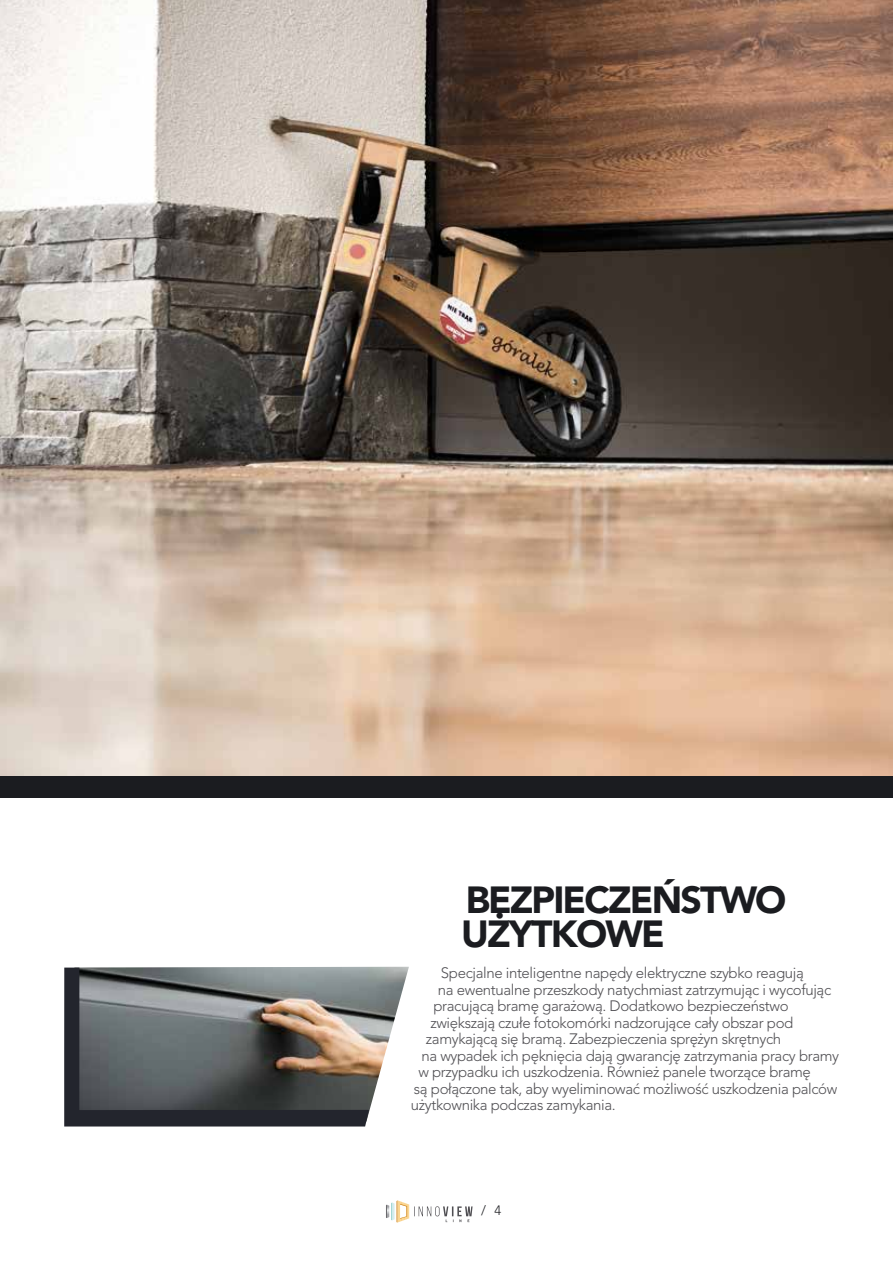
<style>
.page{position:relative;width:893px;height:1263px;background:#fff}
.page>*{position:absolute;margin:0;border:0;box-sizing:border-box;transform-origin:0 0}
.t1{font:900 37.5px/34.5px "Avenir LT Pro";letter-spacing:-.05em;color:#1b1c20}
.t2{font:300 15px "Avenir LT Pro";letter-spacing:-.025em;color:#504f53}
.t3{font:300 13.5px "Avenir LT Pro";color:#1b1c20}
</style>
<div class="page">
<svg style="left:386px;top:1200px;width:87px;height:22px"></svg>
<img style="left:0;top:0;width:893px;height:776px">
<div style="left:0;top:776px;width:893px;height:21px;background:#1b1c20"></div>
<img style="left:369px;top:967px;width:40px;height:145px">
<svg style="left:64px;top:967px;width:305px;height:159px;background:#636463"></svg>
<h1 class="t1" style="left:461px;top:883px;width:327px">BEZPIECZEŃSTWO<br>UŻYTKOWE</h1>
<p class="t2" style="left:441px;top:964px;width:364px">Specjalne inteligentne napędy elektryczne szybko reagują</p>
<p class="t2" style="left:438px;top:980px;width:395px">na ewentualne przeszkody natychmiast zatrzymując i wycofując</p>
<p class="t2" style="left:433px;top:997px;width:357px">pracującą bramę garażową. Dodatkowo bezpieczeństwo</p>
<p class="t2" style="left:430px;top:1013px;width:364px">zwiększają czułe fotokomórki nadzorujące cały obszar pod</p>
<p class="t2" style="left:426px;top:1030px;width:357px">zamykającą się bramą. Zabezpieczenia sprężyn skrętnych</p>
<p class="t2" style="left:421px;top:1046px;width:419px">na wypadek ich pęknięcia dają gwarancję zatrzymania pracy bramy</p>
<p class="t2" style="left:418px;top:1063px;width:394px">w przypadku ich uszkodzenia. Również panele tworzące bramę</p>
<p class="t2" style="left:414px;top:1079px;width:425px">są połączone tak, aby wyeliminować możliwość uszkodzenia palców</p>
<p class="t2" style="left:411px;top:1096px;width:206px">użytkownika podczas zamykania.</p>
<p class="t3" style="left:481px;top:1202px;width:22px">/ 4</p>
</div>
